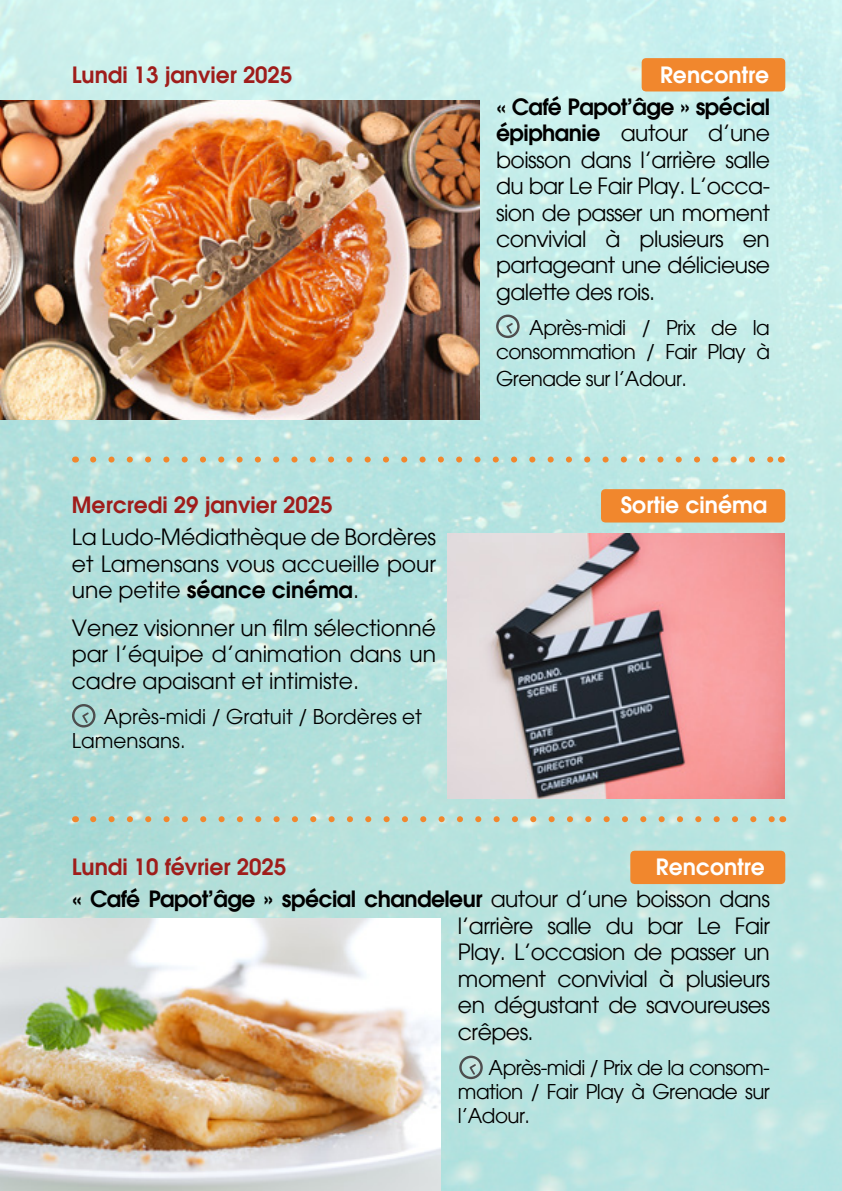
<style>
.page{position:relative;width:842px;height:1191px;background:#fff}
.page>*{position:absolute;margin:0;border:0;box-sizing:border-box;transform-origin:0 0}
.t1{font:22px/26.4px "Avant Garde";letter-spacing:-.015em;color:#000;text-align:justify}
.t2{font:600 22px/32px "Avant Garde";letter-spacing:-.025em;color:#000;text-align:right}
.t3{font:600 22px "Avant Garde";color:#9f1d1b}
.t4{font:600 22px "Avant Garde";color:#fff}
.t5{font:20px/24px "Avant Garde";letter-spacing:-.03em;color:#000;text-align:right}
.t6{font:20px/24px "Avant Garde";color:#000}
.s1{font-weight:600}
.s2{color:#fff}
.s3{font-weight:400}
</style>
<div class="page">
<img style="left:0;top:0;width:842px;height:1191px">
<img style="left:447px;top:533px;width:338px;height:265px">
<img style="left:0;top:100px;width:479px;height:320px">
<img style="left:0;top:918px;width:441px;height:273px">
<div style="left:601px;top:489px;width:184px;height:33px;background:#f1872d"></div>
<div style="left:630px;top:850px;width:155px;height:34px;background:#f1872d"></div>
<div style="left:642px;top:58px;width:143px;height:33px;background:#f1872d"></div>
<svg style="left:93px;top:456px;width:679px;height:6px;background:#c7ceb5"></svg>
<div style="left:496px;top:315px;width:24px;height:23px;border:2px solid #4d4d4e;border-radius:50%"></div>
<svg style="left:506px;top:323px;width:7px;height:11px"></svg>
<svg style="left:93px;top:816px;width:680px;height:6px;background:#c6caaf"></svg>
<div style="left:459px;top:1055px;width:24px;height:24px;border:2px solid #4d4d4e;border-radius:50%"></div>
<svg style="left:469px;top:1064px;width:7px;height:10px"></svg>
<div style="left:72px;top:704px;width:24px;height:23px;border:2px solid #4d4d4e;border-radius:50%"></div>
<svg style="left:82px;top:712px;width:7px;height:11px"></svg>
<p class="t3" style="left:72px;top:60px;width:222px">Lundi 13 janvier 2025</p>
<p class="t4" style="left:660px;top:60px;width:111px">Rencontre</p>
<p class="t1" style="left:496px;top:94px;width:275px"><span class="s1">« Café Papot’âge » spécial épiphanie</span> autour d’une boisson dans l’arrière salle du bar Le Fair Play. L’occa&shy;sion de passer un moment convivial à plusieurs en partageant une délicieuse galette des rois.</p>
<p class="t5" style="left:496px;top:316px;width:275px">Après-midi / Prix de la consommation / Fair Play à</p>
<p class="t5" style="left:496px;top:366px;width:192px">Grenade sur l’Adour.</p>
<p class="t3" style="left:72px;top:490px;width:262px">Mercredi 29 janvier 2025</p>
<p class="t4" style="left:621px;top:490px;width:148px">Sortie cinéma</p>
<p class="t1" style="left:72px;top:524px;width:366px">La Ludo-Médiathèque de Bordères et Lamensans vous accueille pour une petite <span class="s1">séance cinéma</span>.</p>
<p class="t1" style="left:72px;top:614px;width:366px">Venez visionner un film sélectionné par l’équipe d’animation dans un cadre apaisant et intimiste.</p>
<p class="t6" style="left:72px;top:704px;width:352px;text-indent:32px">Après-midi / Gratuit / Bordères et<br>Lamensans.</p>
<p class="t3" style="left:72px;top:852px;width:216px">Lundi 10 février 2025</p>
<p class="t2" style="left:72px;top:851px;width:700px"><span class="s2">Rencontre<br></span>« Café Papot’âge » spécial chandeleur <span class="s3">autour d’une boisson dans</span></p>
<p class="t1" style="left:458px;top:912px;width:314px">l’arrière salle du bar Le Fair Play. L’occasion de passer un moment convivial à plusieurs en dégustant de savoureuses crêpes.</p>
<p class="t5" style="left:458px;top:1055px;width:313px;text-align:justify;text-indent:31px">Après-midi / Prix de la consom&shy;mation / Fair Play à Grenade sur l’Adour.</p>
</div>
